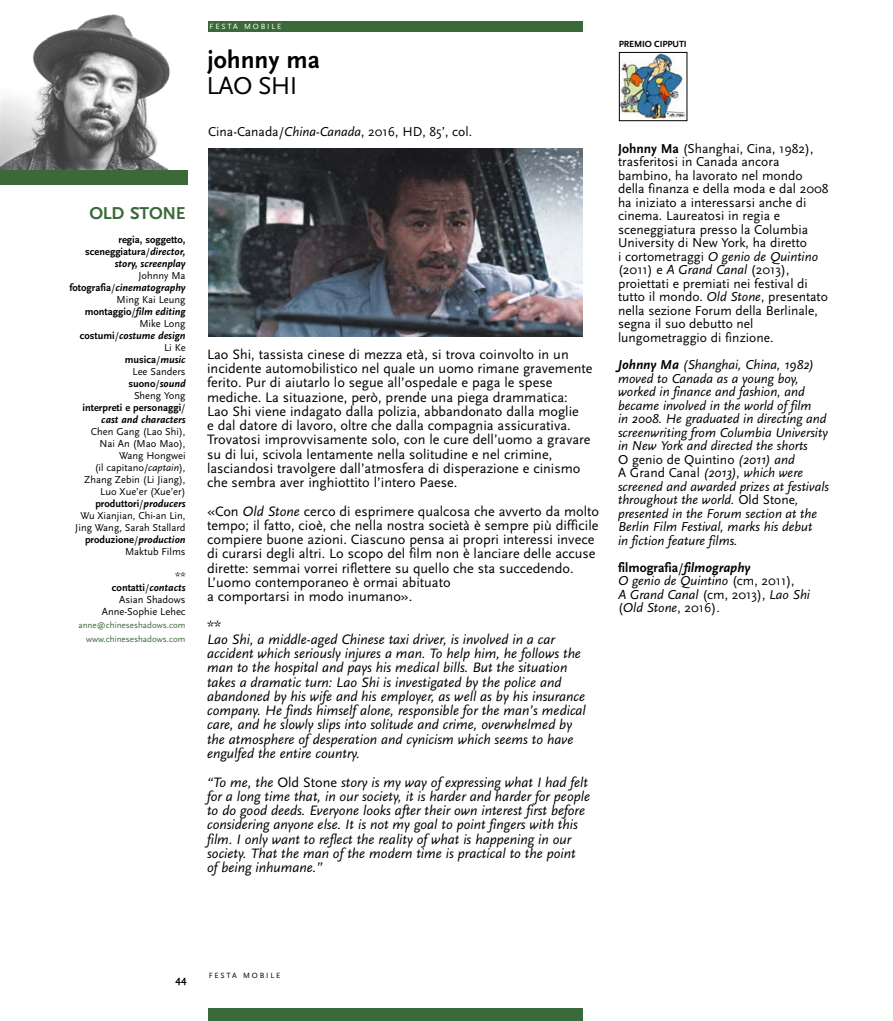
<style>
.page{position:relative;width:893px;height:1021px;background:#fff}
.page>*{position:absolute;margin:0;border:0;box-sizing:border-box;transform-origin:0 0}
.t1{font:700 25.5px "Scala Sans";color:#000}
.t2{font:25.5px "Scala Sans";letter-spacing:-.03em;color:#000}
.t3{font:700 18px "Scala Sans";letter-spacing:-.015em;color:#3b6a3a}
.t4{font:14.25px/14.2px "Scala Sans";color:#000}
.t5{font:italic 14.25px/14.2px "Scala Sans";color:#000}
.t6{font:italic 13.5px/13.5px "Scala Sans";color:#000}
.t7{font:13.5px/13.5px "Scala Sans";color:#000}
.t8{font:10.5px/12px "Scala Sans";color:#000;text-align:right}
.t9{font:italic 700 10.5px/12px "Scala Sans";color:#000;text-align:right}
.t10{font:700 10.5px/12px "Scala Sans";color:#000;text-align:right}
.t11{font:700 9.3px "Scala Sans";letter-spacing:-.01em;color:#000}
.t12{font:9px/13.5px "Scala Sans";color:#3b6a3a;text-align:right}
.t13{font:7.8px "Scala Sans";letter-spacing:.23em;color:#000}
.t14{font:7.8px "Scala Sans";letter-spacing:.23em;color:#fff}
.s1{font-weight:400}
.s2{font-style:italic}
.s3{font-weight:400;font-style:normal}
.s4{font-style:normal}
.s5{font-weight:700}
.s6{font-weight:700;font-style:italic}
.s7{font-weight:700;font-style:normal}
</style>
<div class="page">
<img style="left:208px;top:148px;width:375px;height:189px">
<img style="left:0;top:14px;width:187px;height:157px">
<div style="left:0;top:171px;width:187px;height:14px;background:#3b6a3a"></div>
<div style="left:208px;top:21px;width:375px;height:11px;background:#3b6a3a"></div>
<div style="left:208px;top:1008px;width:375px;height:12px;background:#3b6a3a"></div>
<img style="left:621px;top:54px;width:64px;height:65px">
<div style="left:619px;top:52px;width:68px;height:69px;border:1px solid #000"></div>
<p class="t3" style="left:89px;top:206px;width:98px">OLD STONE</p>
<p class="t10" style="left:85px;top:234px;width:102px">regia, soggetto, sceneggiatura<span class="s1">/</span><span class="s2">director, story, screenplay</span></p>
<p class="t9" style="left:69px;top:270px;width:118px"><span class="s3">Johnny Ma </span><span class="s4">fotografia</span><span class="s3">/</span>cinematography<br><span class="s3">Ming Kai Leung </span><span class="s4">montaggio</span><span class="s3">/</span>film editing<br><span class="s3">Mike Long </span><span class="s4">costumi</span><span class="s3">/</span>costume design<br><span class="s3">Li Ke<br></span><span class="s4">musica</span><span class="s3">/</span>music<br><span class="s3">Lee Sanders<br></span><span class="s4">suono</span><span class="s3">/</span>sound<br><span class="s3">Sheng Yong<br></span><span class="s4">interpreti e personaggi</span><span class="s3">/ </span>cast and characters</p>
<p class="t8" style="left:75px;top:426px;width:112px">Chen Gang (Lao Shi),<br>Nai An (Mao Mao),<br>Wang Hongwei<br>(il capitano/<span class="s2">captain</span>),<br>Zhang Zebin (Li Jiang),<br>Luo Xue’er (Xue’er) <span class="s5">produttori</span>/<span class="s6">producers<br></span>Wu Xianjian, Chi-an Lin,<br>Jing Wang, Sarah Stallard <span class="s5">produzione</span>/<span class="s6">production<br></span>Maktub Films</p>
<p class="t8" style="left:102px;top:570px;width:85px">** <span class="s5">contatti</span>/<span class="s6">contacts<br></span>Asian Shadows<br>Anne-Sophie Lehec</p>
<p class="t12" style="left:78px;top:619px;width:109px">anne@chineseshadows.com www.chineseshadows.com</p>
<p class="t14" style="left:210px;top:23px;width:73px">FESTA MOBILE</p>
<h1 class="t1" style="left:207px;top:49px;width:114px">johnny ma</h1>
<h1 class="t2" style="left:207px;top:75px;width:92px">LAO SHI</h1>
<p class="t7" style="left:208px;top:126px;width:266px">Cina-Canada/<span class="s2">China-Canada</span>, 2016, HD, 85’, col.</p>
<p class="t4" style="left:207px;top:348px;width:387px">Lao Shi, tassista cinese di mezza età, si trova coinvolto in un incidente automobilistico nel quale un uomo rimane gravemente ferito. Pur di aiutarlo lo segue all’ospedale e paga le spese mediche. La situazione, però, prende una piega drammatica:<br>Lao Shi viene indagato dalla polizia, abbandonato dalla moglie<br>e dal datore di lavoro, oltre che dalla compagnia assicurativa.<br>Trovatosi improvvisamente solo, con le cure dell’uomo a gravare su di lui, scivola lentamente nella solitudine e nel crimine, lasciandosi travolgere dall’atmosfera di disperazione e cinismo che sembra aver inghiottito l’intero Paese.</p>
<p class="t4" style="left:207px;top:505px;width:394px">«Con <span class="s2">Old Stone</span> cerco di esprimere qualcosa che avverto da molto tempo; il fatto, cioè, che nella nostra società è sempre più difficile compiere buone azioni. Ciascuno pensa ai propri interessi invece di curarsi degli altri. Lo scopo del film non è lanciare delle accuse dirette: semmai vorrei riflettere su quello che sta succedendo.<br>L’uomo contemporaneo è ormai abituato<br>a comportarsi in modo inumano».</p>
<p class="t4" style="left:207px;top:619px;width:16px">**</p>
<p class="t5" style="left:207px;top:633px;width:380px">Lao Shi, a middle-aged Chinese taxi driver, is involved in a car accident which seriously injures a man. To help him, he follows the man to the hospital and pays his medical bills. But the situation takes a dramatic turn: Lao Shi is investigated by the police and abandoned by his wife and his employer, as well as by his insurance company. He finds himself alone, responsible for the man’s medical care, and he slowly slips into solitude and crime, overwhelmed by the atmosphere of desperation and cynicism which seems to have engulfed the entire country.</p>
<p class="t5" style="left:207px;top:776px;width:385px">“To me, the <span class="s4">Old Stone</span> story is my way of expressing what I had felt for a long time that, in our society, it is harder and harder for people to do good deeds. Everyone looks after their own interest first before considering anyone else. It is not my goal to point fingers with this film. I only want to reflect the reality of what is happening in our society. That the man of the modern time is practical to the point<br>of being inhumane.”</p>
<p class="t11" style="left:619px;top:41px;width:69px">PREMIO CIPPUTI</p>
<p class="t7" style="left:618px;top:143px;width:212px"><span class="s5">Johnny Ma</span> (Shanghai, Cina, 1982), trasferitosi in Canada ancora bambino, ha lavorato nel mondo della finanza e della moda e dal 2008 ha iniziato a interessarsi anche di cinema. Laureatosi in regia e sceneggiatura presso la Columbia University di New York, ha diretto<br>i cortometraggi <span class="s2">O genio de Quintino </span>(2011) e <span class="s2">A Grand Canal</span> (2013), proiettati e premiati nei festival di tutto il mondo. <span class="s2">Old Stone</span>, presentato nella sezione Forum della Berlinale, segna il suo debutto nel lungometraggio di finzione.</p>
<p class="t6" style="left:618px;top:359px;width:212px"><span class="s5">Johnny Ma</span> (Shanghai, China, 1982) moved to Canada as a young boy, worked in finance and fashion, and became involved in the world of film<br>in 2008. He graduated in directing and screenwriting from Columbia University in New York and directed the shorts<br><span class="s4">O genio de Quintino</span> (2011) and<br><span class="s4">A Grand Canal</span> (2013), which were screened and awarded prizes at festivals throughout the world. <span class="s4">Old Stone</span>, presented in the Forum section at the Berlin Film Festival, marks his debut<br>in fiction feature films.</p>
<p class="t6" style="left:618px;top:561px;width:193px"><span class="s7">filmografia</span><span class="s4">/</span><span class="s5">filmography<br></span>O genio de Quintino <span class="s4">(cm, 2011),<br></span>A Grand Canal <span class="s4">(cm, 2013),</span> Lao Shi <span class="s4">(</span>Old Stone<span class="s4">, 2016).</span></p>
<p class="t10" style="left:175px;top:973px;width:13px">44</p>
<p class="t13" style="left:209px;top:972px;width:73px">FESTA MOBILE</p>
</div>
